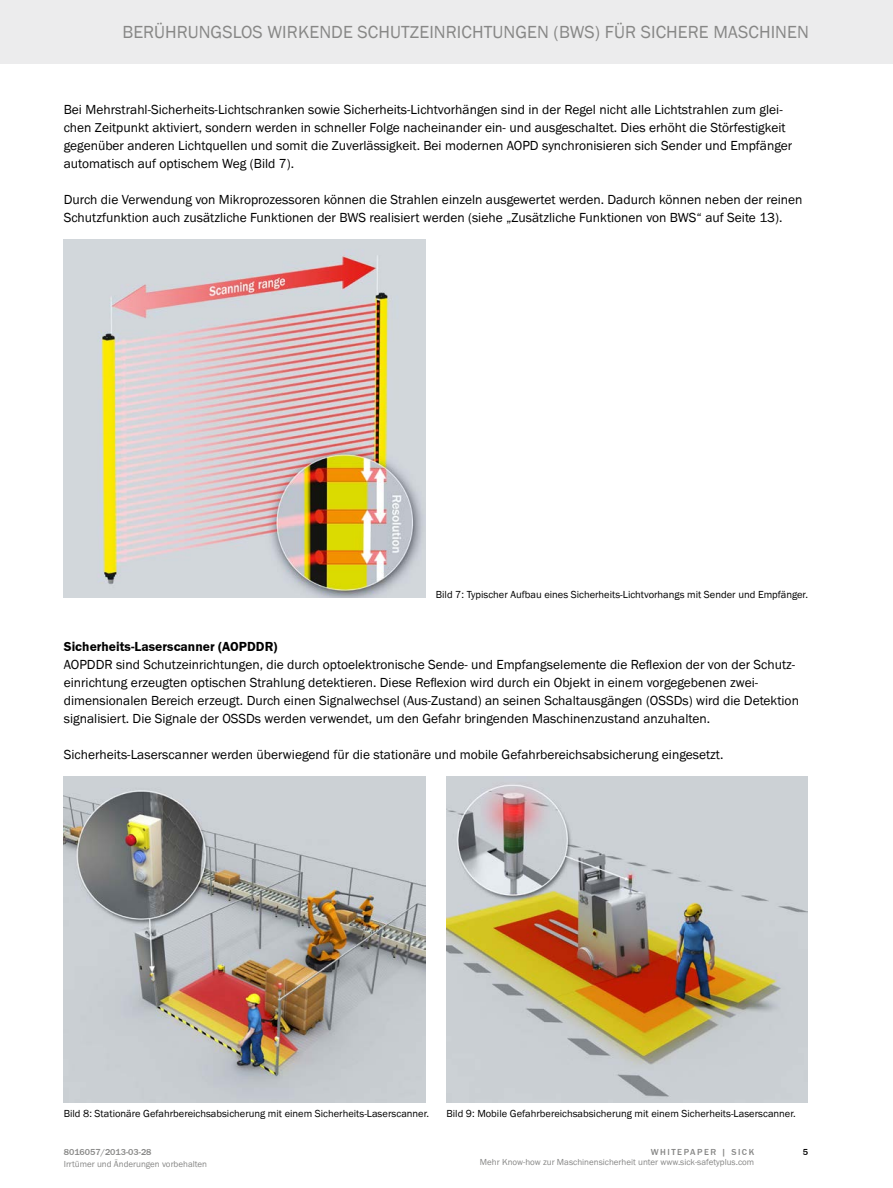
<style>
.page{position:relative;width:893px;height:1188px;background:#fff}
.page>*{position:absolute;margin:0;border:0;box-sizing:border-box;transform-origin:0 0}
.t1{font:18px "SICK Franklin";letter-spacing:.005em;color:#878786}
.t2{font:13.5px/17.9px "SICK Franklin";color:#000}
.t3{font:700 13.5px "SICK Franklin";letter-spacing:.005em;color:#000}
.t4{font:10.5px "SICK Franklin";color:#000}
.t5{font:9px "SICK Franklin";color:#878786}
.t6{font:500 9px "SICK Franklin";color:#878786}
.t7{font:500 9px "SICK Franklin";color:#000}
</style>
<div class="page">
<div style="left:0;top:0;width:893px;height:64px;background:#ececed"></div>
<img style="left:64px;top:240px;width:361px;height:358px">
<img style="left:64px;top:777px;width:361px;height:326px">
<img style="left:446px;top:777px;width:362px;height:326px">
<h1 class="t1" style="left:122px;top:21px;width:688px">Berührungslos wirkende Schutzeinrichtungen (BWS) für sichere Maschinen</h1>
<p class="t2" style="left:64px;top:101px;width:730px">Bei Mehrstrahl-Sicherheits-Lichtschranken sowie Sicherheits-Lichtvorhängen sind in der Regel nicht alle Lichtstrahlen zum glei&shy;chen Zeitpunkt aktiviert, sondern werden in schneller Folge nacheinander ein- und ausgeschaltet. Dies erhöht die Störfestigkeit gegenüber anderen Lichtquellen und somit die Zuverlässigkeit. Bei modernen AOPD synchronisieren sich Sender und Empfänger automatisch auf optischem Weg (Bild 7).</p>
<p class="t2" style="left:64px;top:191px;width:740px">Durch die Verwendung von Mikroprozessoren können die Strahlen einzeln ausgewertet werden. Dadurch können neben der reinen<br>Schutzfunktion auch zusätzliche Funktionen der BWS realisiert werden (siehe „Zusätzliche Funktionen von BWS“ auf Seite 13).</p>
<p class="t4" style="left:436px;top:588px;width:374px">Bild 7: Typischer Aufbau eines Sicherheits-Lichtvorhangs mit Sender und Empfänger.</p>
<p class="t3" style="left:64px;top:639px;width:215px">Sicherheits-Laserscanner (AOPDDR)</p>
<p class="t2" style="left:64px;top:656px;width:733px">AOPDDR sind Schutzeinrichtungen, die durch optoelektronische Sende- und Empfangselemente die Reflexion der von der Schutz&shy;einrichtung erzeugten optischen Strahlung detektieren. Diese Reflexion wird durch ein Objekt in einem vorgegebenen zwei&shy;dimensionalen Bereich erzeugt. Durch einen Signalwechsel (Aus-Zustand) an seinen Schaltausgängen (OSSD</p>
<p class="t2" style="left:683px;top:692px;width:118px">s) wird die Detektion</p>
<p class="t2" style="left:64px;top:710px;width:168px">signalisiert. Die Signale der OSSD</p>
<p class="t2" style="left:255px;top:710px;width:457px">s werden verwendet, um den Gefahr bringenden Maschinenzustand anzuhalten.</p>
<p class="t2" style="left:64px;top:746px;width:661px">Sicherheits-Laserscanner werden überwiegend für die stationäre und mobile Gefahrbereichsabsicherung eingesetzt.</p>
<p class="t4" style="left:64px;top:1107px;width:367px">Bild 8: Stationäre Gefahrbereichsabsicherung mit einem Sicherheits-Laserscanner.</p>
<p class="t4" style="left:446px;top:1107px;width:351px">Bild 9: Mobile Gefahrbereichsabsicherung mit einem Sicherheits-Laserscanner.</p>
<p class="t6" style="left:64px;top:1146px;width:89px">8016057/2013-03-28</p>
<p class="t7" style="left:803px;top:1146px;width:7px">5</p>
<p class="t6" style="left:651px;top:1146px;width:17px">WHITEPAPER</p>
<p class="t6" style="left:721px;top:1146px;width:28px">| SICK</p>
<p class="t5" style="left:64px;top:1159px;width:145px">I rrtümer und Änderungen vorbehalten</p>
<p class="t5" style="left:480px;top:1157px;width:276px">Mehr Know-how zur Maschinensicherheit unter www.sick-safetyplus.com</p>
</div>
